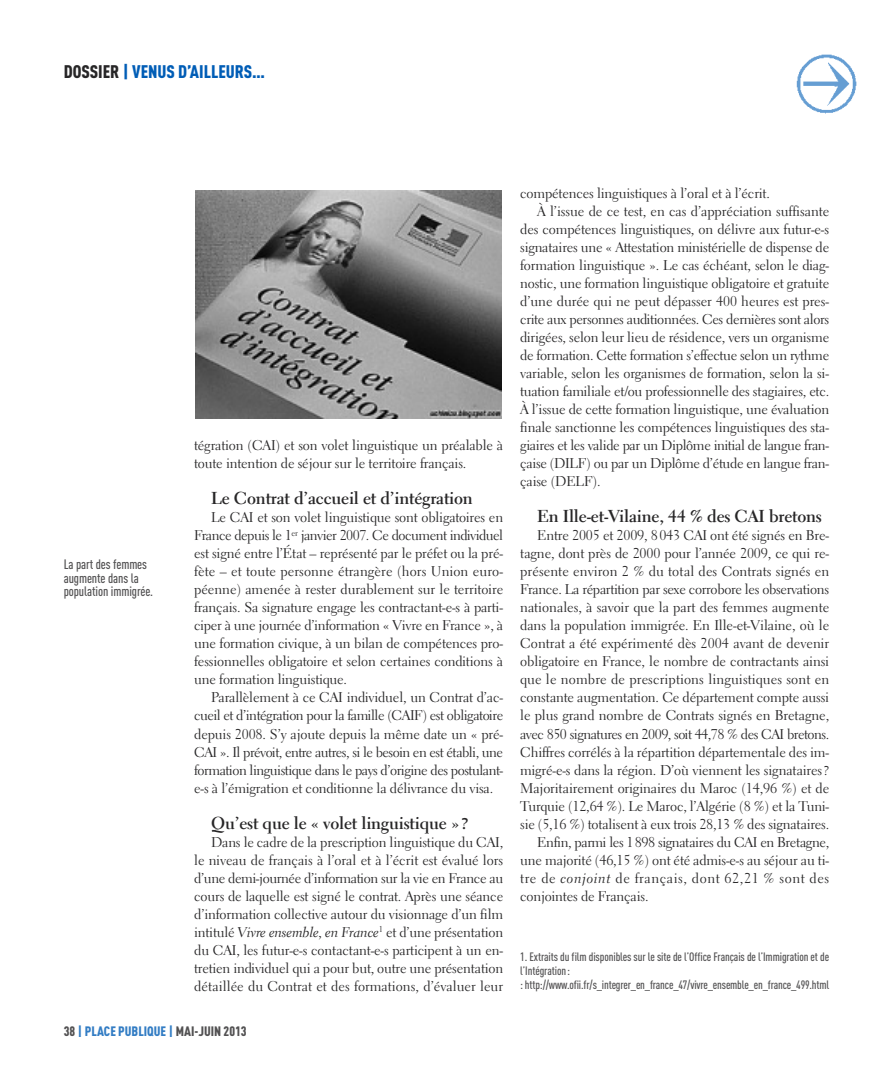
<style>
.page{position:relative;width:893px;height:1085px;background:#fff}
.page>*{position:absolute;margin:0;border:0;box-sizing:border-box;transform-origin:0 0}
.t1{font:900 18px "DIN Cond";color:#005db6}
.t2{font:700 17.25px "Electra LT";letter-spacing:-.01em;color:#272627}
.t3{font:14.1px/18px "Electra LT";letter-spacing:-.01em;color:#272627;text-align:justify}
.t4{font:14.1px "Electra LT";letter-spacing:-.035em;color:#272627}
.t5{font:14.1px "Electra LT";letter-spacing:.01em;color:#272627}
.t6{font:14.1px "Electra LT";letter-spacing:-.03em;color:#272627}
.t7{font:14.1px "Electra LT";letter-spacing:.04em;color:#272627}
.t8{font:500 13.5px/13.5px "DIN Cond";letter-spacing:-.01em;color:#525152}
.t9{font:900 13.5px "DIN Cond";color:#337dc4}
.t10{font:500 12px/13.5px "DIN Cond";letter-spacing:-.01em;color:#525152}
.s1{color:#272627}
.s2{font-family:"Electra LT Cursive"}
.s3{color:#525152}
</style>
<div class="page">
<img style="left:796px;top:54px;width:61px;height:60px">
<img style="left:195px;top:191px;width:306px;height:228px">
<p class="t1" style="left:64px;top:60px;width:203px"><span class="s1">DOSSIER</span> | VENUS D’AILLEURS…</p>
<p class="t8" style="left:64px;top:557px;width:91px">La part des femmes augmente dans la population immigrée.</p>
<p class="t3" style="left:194px;top:438px;width:310px">tégration (CAI) et son volet linguistique un préalable à toute intention de séjour sur le territoire français.</p>
<p class="t2" style="left:211px;top:491px;width:263px">Le Contrat d’accueil et d’intégration</p>
<p class="t3" style="left:194px;top:510px;width:310px;text-indent:17px">Le CAI et son volet linguistique sont obligatoires en France depuis le 1<sup>er</sup> janvier 2007. Ce document individuel est signé entre l’État – représenté par le préfet ou la pré&shy;fète – et toute personne étrangère (hors Union euro&shy;péenne) amenée à rester durablement sur le territoire français. Sa signature engage les contractant-e-s à parti&shy;ciper à une journée d’information « Vivre en France », à une formation civique, à un bilan de compétences pro&shy;fessionnelles obligatoire et selon certaines conditions à une formation linguistique.</p>
<p class="t3" style="left:194px;top:690px;width:311px;text-indent:17px">Parallèlement à ce CAI individuel, un Contrat d’ac&shy;cueil et d’intégration pour la famille (CAIF) est obligatoire depuis 2008. S’y ajoute depuis la même date un « pré-CAI ». Il prévoit, entre autres, si le besoin en est établi, une formation linguistique dans le pays d’origine des postulant&shy;e-s à l’émigration et conditionne la délivrance du visa.</p>
<p class="t2" style="left:211px;top:815px;width:259px">Qu’est que le « volet linguistique »?</p>
<p class="t3" style="left:194px;top:834px;width:311px;text-indent:17px">Dans le cadre de la prescription linguistique du CAI, le niveau de français à l’oral et à l’écrit est évalué lors d’une demi-journée d’information sur la vie en France au cours de laquelle est signé le contrat. Après une séance d’information collective autour du visionnage d’un film intitulé <span class="s2">Vivre ensemble, en France</span><sup>1</sup> et d’une présentation du CAI, les futur-e-s contactant-e-s participent à un en&shy;tretien individuel qui a pour but, outre une présentation détaillée du Contrat et des formations, d’évaluer leur</p>
<p class="t9" style="left:64px;top:1022px;width:184px"><span class="s3">38</span> | PLACE PUBLIQUE | <span class="s3">MAI-JUIN 2013</span></p>
<p class="t3" style="left:520px;top:186px;width:251px">compétences linguistiques à l’oral et à l’écrit.</p>
<p class="t3" style="left:537px;top:204px;width:293px">À l’issue de ce test, en cas d’appréciation suffisante</p>
<p class="t3" style="left:520px;top:222px;width:310px">des compétences linguistiques, on délivre aux futur-e-s</p>
<p class="t3" style="left:520px;top:240px;width:310px">signataires une « Attestation ministérielle de dispense de</p>
<p class="t3" style="left:520px;top:258px;width:310px">formation linguistique ». Le cas échéant, selon le diag-</p>
<p class="t3" style="left:520px;top:276px;width:310px">nostic, une formation linguistique obligatoire et gratuite</p>
<p class="t3" style="left:520px;top:294px;width:310px">d’une durée qui ne peut dépasser 400 heures est pres-</p>
<p class="t3" style="left:520px;top:312px;width:310px">crite aux personnes auditionnées. Ces dernières sont alors</p>
<p class="t3" style="left:520px;top:330px;width:310px">dirigées, selon leur lieu de résidence, vers un organisme</p>
<p class="t3" style="left:520px;top:348px;width:310px">de formation. Cette formation s’effectue selon un rythme</p>
<p class="t3" style="left:520px;top:366px;width:310px">variable, selon les organismes de formation, selon la si-</p>
<p class="t3" style="left:520px;top:384px;width:310px">tuation familiale et/ou professionnelle des stagiaires, etc.</p>
<p class="t3" style="left:520px;top:402px;width:310px">À l’issue de cette formation linguistique, une évaluation</p>
<p class="t3" style="left:520px;top:420px;width:310px">finale sanctionne les compétences linguistiques des sta-</p>
<p class="t3" style="left:520px;top:438px;width:310px">giaires et les valide par un Diplôme initial de langue fran-</p>
<p class="t3" style="left:520px;top:456px;width:310px">çaise (DILF) ou par un Diplôme d’étude en langue fran-</p>
<p class="t3" style="left:520px;top:474px;width:82px">çaise (DELF).</p>
<p class="t2" style="left:537px;top:509px;width:286px">En Ille-et-Vilaine, 44 % des CAI bretons</p>
<p class="t3" style="left:537px;top:528px;width:293px">Entre 2005 et 2009, 8043 CAI ont été signés en Bre-</p>
<p class="t3" style="left:520px;top:546px;width:310px">tagne, dont près de 2000 pour l’année 2009, ce qui re-</p>
<p class="t3" style="left:520px;top:564px;width:310px">présente environ 2 % du total des Contrats signés en</p>
<p class="t3" style="left:520px;top:582px;width:310px">France. La répartition par sexe corrobore les observations</p>
<p class="t3" style="left:520px;top:600px;width:310px">nationales, à savoir que la part des femmes augmente</p>
<p class="t3" style="left:520px;top:618px;width:310px">dans la population immigrée. En Ille-et-Vilaine, où le</p>
<p class="t3" style="left:520px;top:636px;width:310px">Contrat a été expérimenté dès 2004 avant de devenir</p>
<p class="t3" style="left:520px;top:654px;width:310px">obligatoire en France, le nombre de contractants ainsi</p>
<p class="t5" style="left:520px;top:673px;width:310px">que le nombre de prescriptions linguistiques sont en</p>
<p class="t3" style="left:520px;top:690px;width:310px">constante augmentation. Ce département compte aussi</p>
<p class="t3" style="left:520px;top:708px;width:310px">le plus grand nombre de Contrats signés en Bretagne,</p>
<p class="t4" style="left:520px;top:727px;width:310px">avec 850 signatures en 2009, soit 44,78 % des CAI bretons.</p>
<p class="t3" style="left:520px;top:744px;width:310px">Chiffres corrélés à la répartition départementale des im-</p>
<p class="t3" style="left:520px;top:762px;width:310px">migré-e-s dans la région. D’où viennent les signataires?</p>
<p class="t3" style="left:520px;top:780px;width:310px">Majoritairement originaires du Maroc (14,96 %) et de</p>
<p class="t3" style="left:520px;top:798px;width:310px">Turquie (12,64 %). Le Maroc, l’Algérie (8 %) et la Tuni-</p>
<p class="t3" style="left:520px;top:816px;width:310px">sie (5,16 %) totalisent à eux trois 28,13 % des signataires.</p>
<p class="t6" style="left:537px;top:835px;width:293px">Enfin, parmi les 1898 signataires du CAI en Bretagne,</p>
<p class="t3" style="left:520px;top:852px;width:310px">une majorité (46,15 %) ont été admis-e-s au séjour au ti-</p>
<p class="t7" style="left:520px;top:871px;width:310px">tre de <span class="s2">conjoint</span> de français, dont 62,21 % sont des</p>
<p class="t3" style="left:520px;top:888px;width:130px">conjointes de Français.</p>
<p class="t10" style="left:520px;top:949px;width:310px">1. Extraits du film disponibles sur le site de l’Office Français de l’Immigration et de l’Intégration:<br>: http://www.ofii.fr/s_integrer_en_france_47/vivre_ensemble_en_france_499.html</p>
</div>
